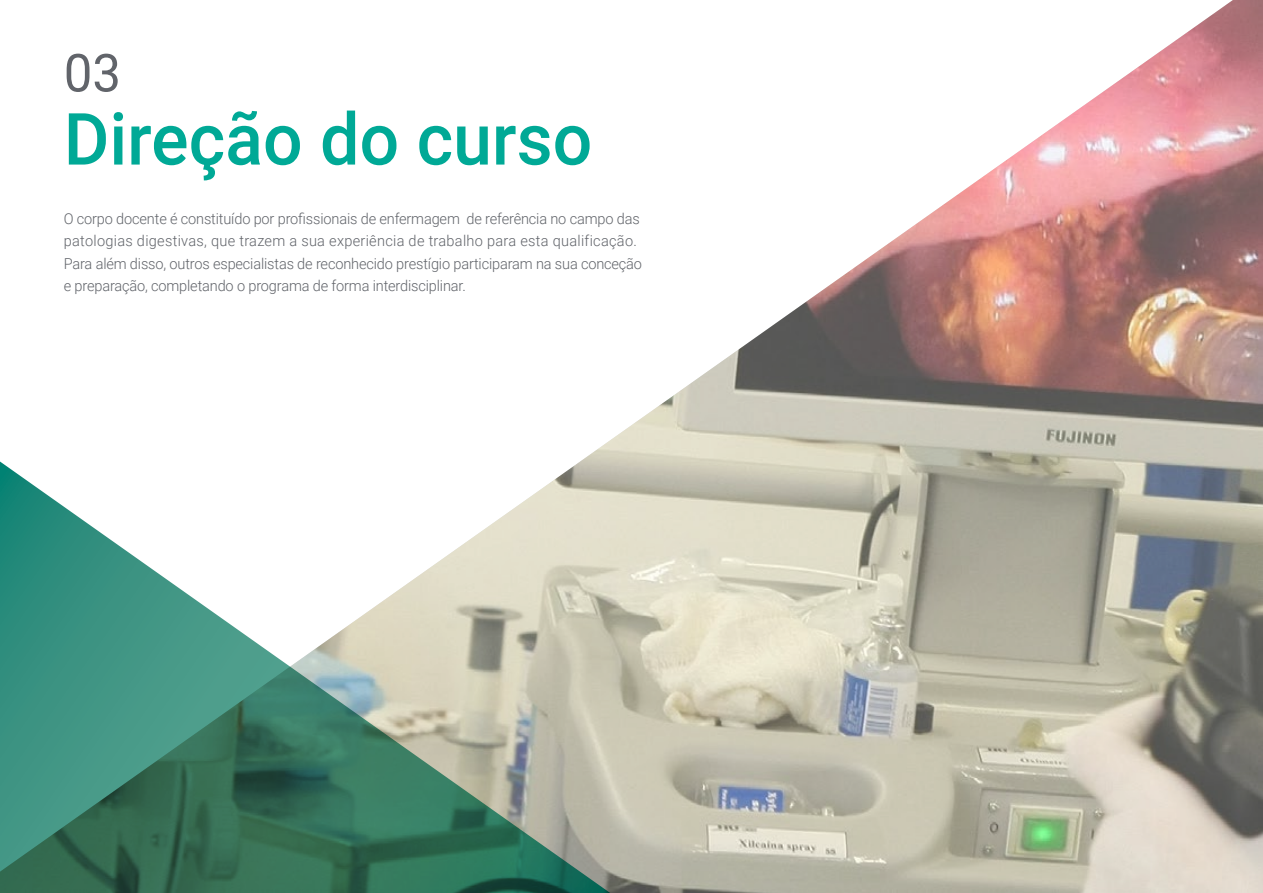
<style>
.page{position:relative;width:1263px;height:893px;background:#fff}
.page>*{position:absolute;margin:0;border:0;box-sizing:border-box;transform-origin:0 0}
.t1{font:500 72px "Roboto";color:#00a996}
.t2{font:52.5px "Roboto";color:#61646a}
.t3{font:300 15px/22.5px "Roboto";letter-spacing:-.01em;color:#61646a}
</style>
<div class="page">
<img style="left:602px;top:0;width:661px;height:893px">
<svg style="left:0;top:446px;width:640px;height:447px"></svg>
<h2 class="t2" style="left:64px;top:36px;width:59px">03</h2>
<h1 class="t1" style="left:64px;top:89px;width:530px">Direção do curso</h1>
<p class="t3" style="left:64px;top:207px;width:580px">O corpo docente é constituído por profissionais de enfermagem de referência no campo das patologias digestivas, que trazem a sua experiência de trabalho para esta qualificação.<br>Para além disso, outros especialistas de reconhecido prestígio participaram na sua conceção e preparação, completando o programa de forma interdisciplinar.</p>
</div>
